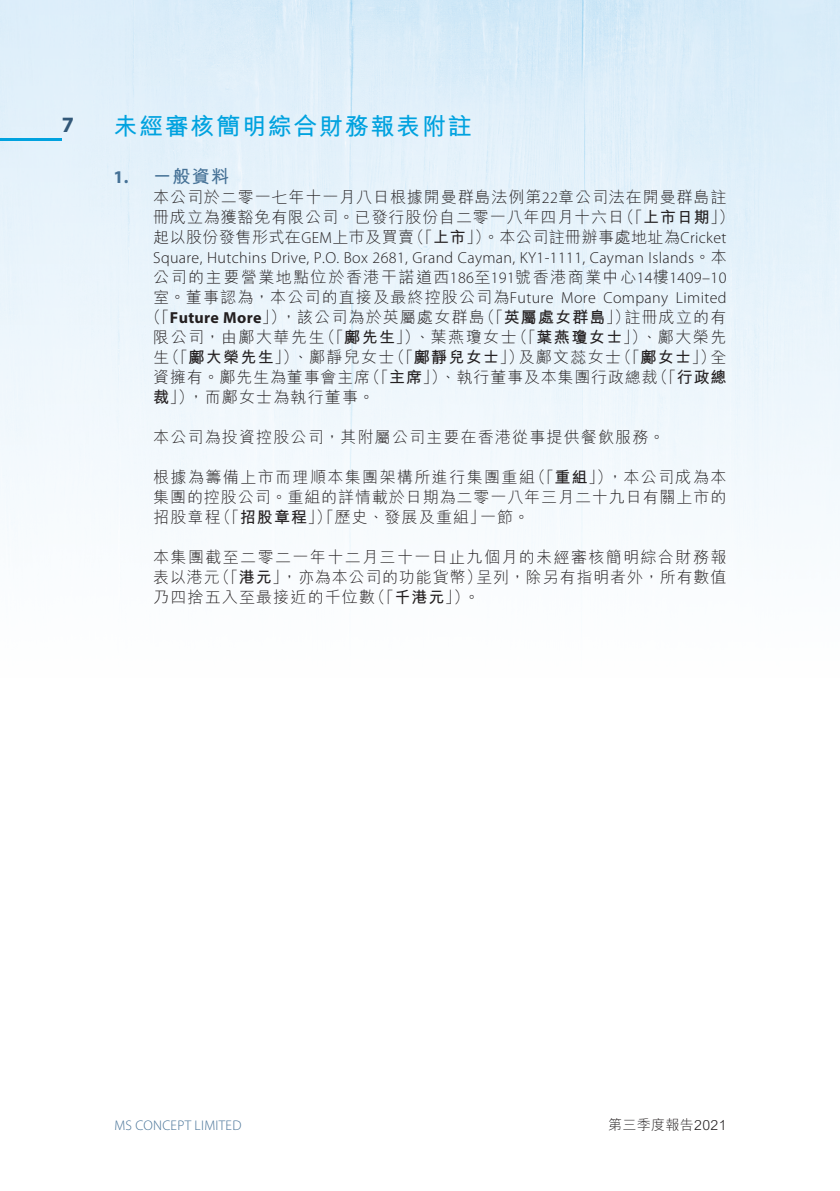
<style>
.page{position:relative;width:840px;height:1191px;background:#fff}
.page>*{position:absolute;margin:0;border:0;box-sizing:border-box;transform-origin:0 0}
._01_H1{font:700 24px "M Hei HK";letter-spacing:.07em;color:#00a2df}
.t1{font:700 22px "Myriad Pro";color:#325878}
._07_NH1{font:700 18px "M Hei HK";color:#457196}
._07_NH1-2{font:700 18px "Myriad Pro";color:#457196}
._06_Notes{font:300 16px/20px "M Hei HK";letter-spacing:.07em;color:#231f20}
._06_Notes-2{font:300 16px "Myriad Pro";letter-spacing:.02em;color:#231f20}
._06_Notes-3{font:300 16px/20px "M Hei HK";letter-spacing:.05em;color:#231f20;text-align:right}
._06_Notes-4{font:300 16px "M Hei HK";letter-spacing:.095em;color:#231f20}
._06_Notes-5{font:700 16px "M Hei HK";letter-spacing:.07em;color:#231f20}
._06_Notes-6{font:300 16px "M Hei HK";letter-spacing:.03em;color:#231f20}
._06_Notes-7{font:700 16px "Myriad Pro";letter-spacing:.02em;color:#231f20}
.t2{font:300 14px "Myriad Pro";letter-spacing:.02em;color:#457196}
.t3{font:300 14px "M Hei HK";letter-spacing:.025em;color:#231f20}
.s1{font-family:"Myriad Pro"}
.s2{font-weight:700}
.s3{font-family:"M Hei HK"}
.s4{font-family:"M Hei HK";font-weight:300}
.s5{font-weight:300}
</style>
<div class="page">
<img style="left:0;top:0;width:839px;height:583px">
<hr style="left:0;top:138px;width:62px;height:3px;background:#00a2df">
<h2 class="t1" style="left:62px;top:110px;width:14px">7</h2>
<p class="_01_H1" style="left:113px;top:109px;width:359px">未經審核簡明綜合財務報表附註</p>
<p class="_07_NH1" style="left:153px;top:163px;width:77px">一般資料</p>
<p class="_07_NH1-2" style="left:113px;top:165px;width:17px">1.</p>
<p class="_06_Notes" style="left:618px;top:187px;width:117px;text-indent:-465px">本公司於二零一七年十一月八日根據開曼群島法例第<span class="s1">22</span>章公司法在開曼群島註（「<span class="s2">上市日期</span> (「</p>
<p class="_06_Notes" style="left:408px;top:207px;width:319px;text-indent:-255px">冊成立為獲豁免有限公司。已發行股份自二零一八年四月十六日<br>（「<span class="s2">上市</span>」）。本公司註冊辦事處地址為<span class="s1">Cricket</span></p>
<p class="_06_Notes-6" style="left:153px;top:226px;width:262px">起以股份發售形式在<span class="s1">GEM</span>上巿及買賣</p>
<p class="_06_Notes-2" style="left:153px;top:248px;width:574px">Square, Hutchins Drive O.P, . Box 2681, Grand Cayman, KY1-1111, Cayman Islands<span class="s3">。本</span></p>
<p class="_06_Notes-4" style="left:153px;top:266px;width:574px">公司的主要營業地點位於香港干諾道西<span class="s1">186</span>至<span class="s1">191</span>號香港商業中心<span class="s1">14</span>樓<span class="s1">1409–10</span></p>
<p class="_06_Notes-2" style="left:675px;top:288px;width:52px">Limited</p>
<p class="_06_Notes" style="left:153px;top:287px;width:401px">室。董事認為，本公司的直接及最終控股公司為<span class="s1">Future</span></p>
<p class="_06_Notes-2" style="left:603px;top:288px;width:66px">Company</p>
<p class="_06_Notes-2" style="left:561px;top:288px;width:36px">More</p>
<p class="_06_Notes-7" style="left:145px;top:307px;width:142px"><span class="s4">（「</span>Future More<span class="s4">」）</span></p>
<p class="_06_Notes-5" style="left:479px;top:306px;width:152px"><span class="s5">（「</span>英屬處女群島<span class="s5">」）</span></p>
<p class="_06_Notes" style="left:280px;top:307px;width:205px">，該公司為於英屬處女群島</p>
<p class="_06_Notes" style="left:624px;top:307px;width:103px">註冊成立的有</p>
<p class="_06_Notes-4" style="left:153px;top:326px;width:173px">限公司，由鄺大華先生</p>
<p class="_06_Notes" style="left:511px;top:327px;width:216px">（「<span class="s2">葉燕瓊女士</span>」）、鄺大榮先</p>
<p class="_06_Notes" style="left:319px;top:327px;width:199px">（「<span class="s2">鄺先生</span>」）、葉燕瓊女士</p>
<p class="_06_Notes" style="left:164px;top:347px;width:232px">（「<span class="s2">鄺大榮先生</span>」）、鄺靜兒女士</p>
<p class="_06_Notes" style="left:518px;top:347px;width:104px">及鄺文蕊女士</p>
<p class="_06_Notes-5" style="left:389px;top:346px;width:136px"><span class="s5">（「</span>鄺靜兒女士<span class="s5">」）</span></p>
<p class="_06_Notes" style="left:615px;top:347px;width:101px">（「<span class="s2">鄺女士</span>」）</p>
<p class="_06_Notes" style="left:153px;top:347px;width:17px">生</p>
<p class="_06_Notes" style="left:710px;top:347px;width:17px">全</p>
<p class="_06_Notes-3" style="left:153px;top:367px;width:222px">資擁有。鄺先生為董事會主席，而鄺女士為執行董事。</p>
<p class="_06_Notes-3" style="left:364px;top:367px;width:294px">（「<span class="s2">主席</span>」）、執行董事及本集團行政總裁</p>
<p class="_06_Notes-5" style="left:651px;top:366px;width:76px"><span class="s5">（「</span>行政總</p>
<p class="_06_Notes" style="left:153px;top:387px;width:42px"><span class="s2">裁</span>」）</p>
<p class="_06_Notes" style="left:153px;top:427px;width:513px">本公司為投資控股公司，其附屬公司主要在香港從事提供餐飲服務。</p>
<p class="_06_Notes" style="left:606px;top:467px;width:121px">，本公司成為本</p>
<p class="_06_Notes" style="left:529px;top:467px;width:84px">（「<span class="s2">重組</span>」）</p>
<p class="_06_Notes" style="left:153px;top:467px;width:383px">根據為籌備上市而理順本集團架構所進行集團重組</p>
<p class="_06_Notes" style="left:153px;top:487px;width:574px">集團的控股公司。重組的詳情載於日期為二零一八年三月二十九日有關上市的</p>
<p class="_06_Notes" style="left:479px;top:507px;width:51px">一節。</p>
<p class="_06_Notes" style="left:215px;top:507px;width:272px">（「<span class="s2">招股章程</span>」）「歷史、發展及重組」</p>
<p class="_06_Notes" style="left:153px;top:507px;width:69px">招股章程</p>
<p class="_06_Notes" style="left:153px;top:547px;width:574px;text-align:right">本集團截至二零二一年十二月三十一日止九個月的未經審核簡明綜合財務報呈列，除另有指明者外，所有數值</p>
<p class="_06_Notes-3" style="left:214px;top:567px;width:269px">（「<span class="s2">港元</span> ，」 亦為本公司的功能貨幣）</p>
<p class="_06_Notes" style="left:153px;top:567px;width:68px">表以港元</p>
<p class="_06_Notes" style="left:369px;top:587px;width:101px">（「<span class="s2">千港元</span> (「</p>
<p class="_06_Notes" style="left:153px;top:587px;width:223px">乃四捨五入至最接近的千位數</p>
<p class="_06_Notes" style="left:463px;top:587px;width:17px">。</p>
<p class="t2" style="left:114px;top:1116px;width:129px">MS CONCEPT LIMITED</p>
<p class="t3" style="left:607px;top:1115px;width:120px">第三季度報告2021</p>
</div>
